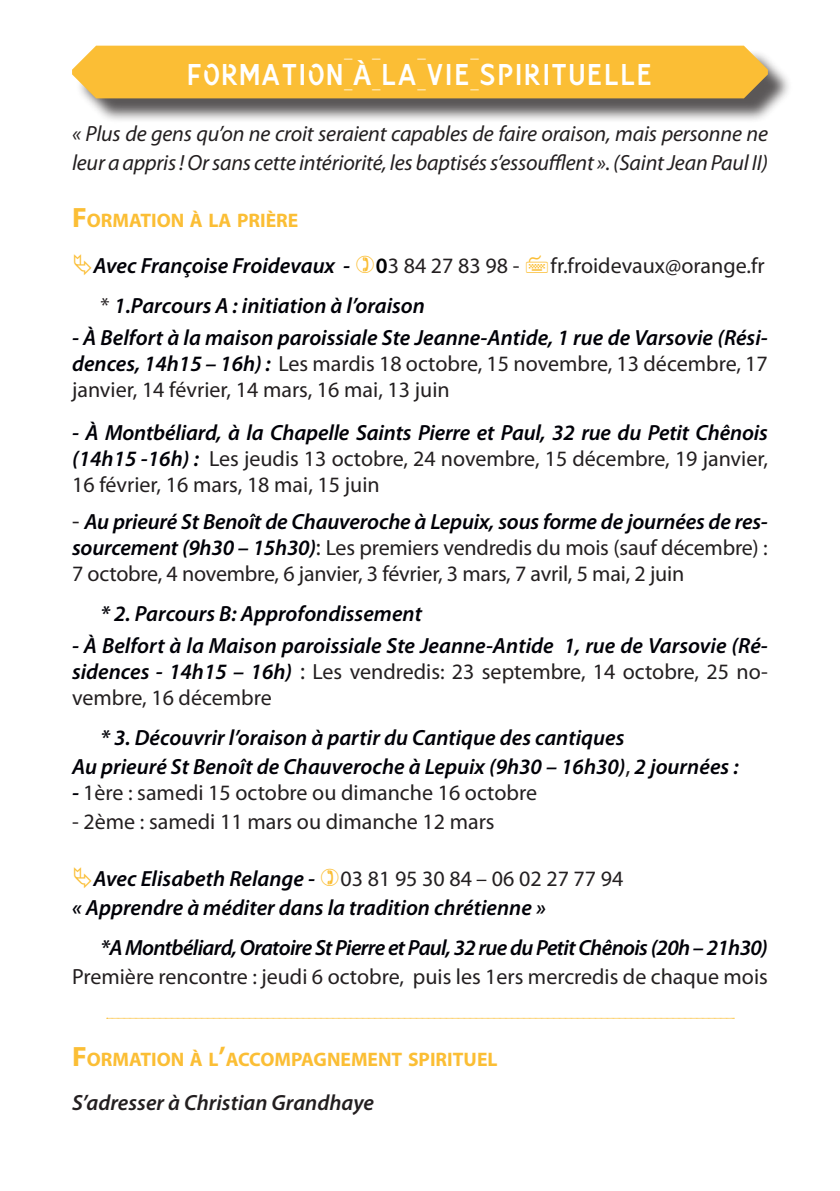
<style>
.page{position:relative;width:840px;height:1191px;background:#fff}
.page>*{position:absolute;margin:0;border:0;box-sizing:border-box;transform-origin:0 0}
.t1{font:24px "Kenteken";color:#fff}
.t2{font:italic 600 22px/26px "Myriad Pro";color:#000007;text-align:justify}
.t3{font:22px/26px "Myriad Pro";color:#231f20;text-align:justify}
.t4{font:italic 22px/28.8px "Myriad Pro";letter-spacing:-.01em;color:#231f20}
.t5{font:italic 600 22px "Myriad Pro";letter-spacing:-.03em;color:#000007}
.t6{font:italic 600 22px "Myriad Pro";color:#231f20}
.t7{font:700 19.6px "Myriad Pro";color:#fbbe35}
.s1{font-family:"Myriad Pro";font-weight:600;font-size:30px}
.s2{font-size:28px}
.s3{font-style:normal;color:#000001}
.s4{font-weight:400;font-style:normal;color:#231f20}
.s5{font-weight:600;font-style:italic;color:#000007}
.s6{font-size:24px}
.s7{font-weight:400;font-style:normal;font-size:24px;color:#231f20}
</style>
<div class="page">
<svg style="left:107px;top:1018px;width:627px;height:1px"></svg>
<div style="left:76px;top:49px;width:715px;height:75px;background:#231f20;opacity:.75"></div>
<div style="left:72px;top:46px;width:695px;height:52px;background:#fbbe35"></div>
<p class="t1" style="left:186px;top:59px;width:467px">FORMATION <span class="s1">À</span> LA VIE SPIRITUELLE</p>
<p class="t4" style="left:72px;top:119px;width:697px">« Plus de gens qu’on ne croit seraient capables de faire oraison, mais personne ne leur a appris ! Or sans cette intériorité, les baptisés s’essoufflent ». (Saint Jean Paul II)</p>
<p class="t7" style="left:72px;top:207px;width:228px"><span class="s2">F</span>ORMATION À LA PRIÈRE</p>
<p class="t2" style="left:93px;top:252px;width:427px">Avec Françoise Froidevaux - <span class="s3">0</span><span class="s4">3 84 27 83 98 -</span></p>
<p class="t3" style="left:550px;top:252px;width:215px">fr.froidevaux@orange.fr</p>
<p class="t2" style="left:100px;top:292px;width:326px"><span class="s4">*</span> 1.Parcours A : initiation à l’oraison</p>
<p class="t2" style="left:72px;top:323px;width:697px">- À Belfort à la maison paroissiale Ste Jeanne-Antide, 1 rue de Varsovie (Rési&shy;dences, 14h15 – 16h) : <span class="s4">Les mardis 18 octobre, 15 novembre, 13 décembre, 17 janvier, 14 février, 14 mars, 16 mai, 13 juin</span></p>
<p class="t3" style="left:72px;top:419px;width:697px"><span class="s5">- À Montbéliard, à la Chapelle Saints Pierre et Paul, 32 rue du Petit Chênois (14h15 -16h) :</span> Les jeudis 13 octobre, 24 novembre, 15 décembre, 19 janvier, 16 février, 16 mars, 18 mai, 15 juin</p>
<p class="t3" style="left:72px;top:508px;width:697px"><span class="s6">-</span> <span class="s5">Au prieuré St Benoît de Chauveroche à Lepuix, sous forme de journées de res&shy;sourcement (9h30 – 15h30)</span><span class="s6">:</span> Les premiers vendredis du mois (sauf décembre) :<br>7 octobre, 4 novembre, 6 janvier, 3 février, 3 mars, 7 avril, 5 mai, 2 juin</p>
<p class="t2" style="left:100px;top:600px;width:323px">* 2. Parcours B: Approfondissement</p>
<p class="t2" style="left:72px;top:632px;width:697px">- À Belfort à la Maison paroissiale Ste Jeanne-Antide 1, rue de Varsovie (Ré&shy;sidences - 14h15 – 16h) <span class="s7">:</span> <span class="s4">Les vendredis: 23 septembre, 14 octobre, 25 no&shy;vembre, 16 décembre</span></p>
<p class="t2" style="left:100px;top:724px;width:525px">* 3. Découvrir l’oraison à partir du Cantique des cantiques</p>
<p class="t2" style="left:72px;top:753px;width:667px">Au prieuré St Benoît de Chauveroche à Lepuix (9h30 – 16h30)<span class="s7">,</span> 2 journées :</p>
<p class="t3" style="left:72px;top:779px;width:466px"><span class="s5">-</span> 1ère : samedi 15 octobre ou dimanche 16 octobre</p>
<p class="t3" style="left:72px;top:808px;width:424px">- 2ème : samedi 11 mars ou dimanche 12 mars</p>
<p class="t2" style="left:93px;top:865px;width:531px">Avec Elisabeth Relange - <span class="s4">03 81 95 30 84 – 06 02 27 77 94</span></p>
<p class="t2" style="left:72px;top:893px;width:475px">« Apprendre à méditer dans la tradition chrétienne »</p>
<p class="t5" style="left:100px;top:933px;width:668px">*A Montbéliard, Oratoire St Pierre et Paul, 32 rue du Petit Chênois (20h – 21h30)</p>
<p class="t3" style="left:72px;top:962px;width:697px">Première rencontre : jeudi 6 octobre, puis les 1ers mercredis de chaque mois</p>
<p class="t7" style="left:72px;top:1046px;width:426px"><span class="s2">F</span>ORMATION À L<span class="s2">’</span>ACCOMPAGNEMENT SPIRITUEL</p>
<p class="t6" style="left:72px;top:1088px;width:303px">S’adresser à Christian Grandhaye</p>
</div>
